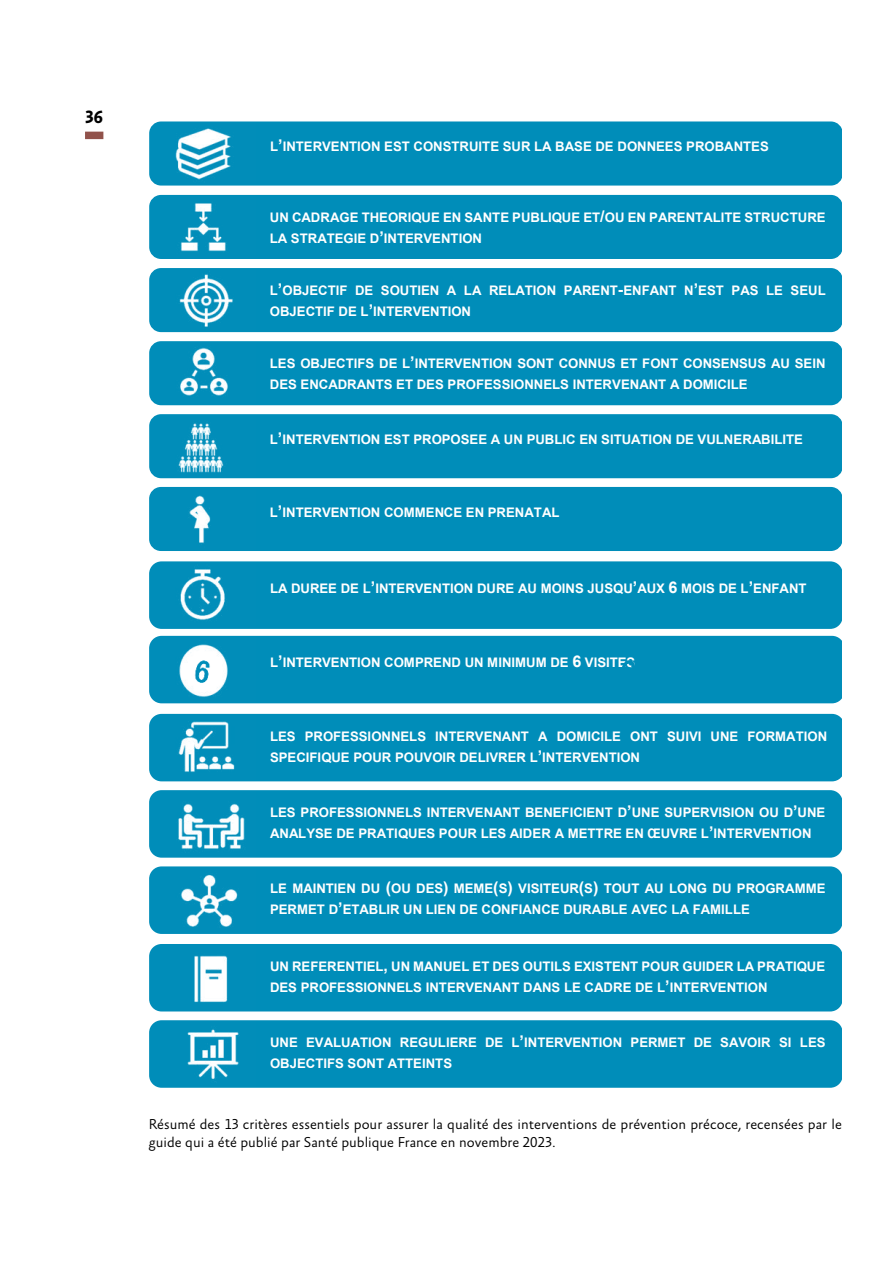
<style>
.page{position:relative;width:893px;height:1263px;background:#fff}
.page>*{position:absolute;margin:0;border:0;box-sizing:border-box;transform-origin:0 0}
.t1{font:700 18px "Absara Sans OT";color:#000}
.TXT_sans_alinéa{font:300 14.55px/18px "Absara Sans OT";color:#000}
.t2{font:700 13.2px/21.3px "Arial";color:#fff}
.s1{font-size:16.2px}
</style>
<div class="page">
<div style="left:151px;top:123px;width:690px;height:61px;background:#008db9;border-radius:10px"></div>
<div style="left:149px;top:121px;width:693px;height:65px;border:4px solid #008db9;border-radius:10px"></div>
<div style="left:151px;top:792px;width:690px;height:64px;background:#008db9;border-radius:11px"></div>
<div style="left:149px;top:790px;width:693px;height:68px;border:4px solid #008db9;border-radius:11px"></div>
<div style="left:151px;top:197px;width:690px;height:60px;background:#008db9;border-radius:10px"></div>
<div style="left:149px;top:195px;width:693px;height:64px;border:4px solid #008db9;border-radius:10px"></div>
<div style="left:151px;top:270px;width:690px;height:60px;background:#008db9;border-radius:10px"></div>
<div style="left:149px;top:268px;width:693px;height:64px;border:4px solid #008db9;border-radius:10px"></div>
<div style="left:151px;top:343px;width:690px;height:60px;background:#008db9;border-radius:10px"></div>
<div style="left:149px;top:341px;width:693px;height:64px;border:4px solid #008db9;border-radius:10px"></div>
<div style="left:151px;top:416px;width:690px;height:60px;background:#008db9;border-radius:10px"></div>
<div style="left:149px;top:414px;width:693px;height:64px;border:4px solid #008db9;border-radius:10px"></div>
<div style="left:151px;top:489px;width:690px;height:60px;background:#008db9;border-radius:10px"></div>
<div style="left:149px;top:487px;width:693px;height:64px;border:4px solid #008db9;border-radius:10px"></div>
<div style="left:151px;top:563px;width:690px;height:64px;background:#008db9;border-radius:11px"></div>
<div style="left:149px;top:561px;width:693px;height:68px;border:4px solid #008db9;border-radius:11px"></div>
<div style="left:149px;top:636px;width:693px;height:67px;background:#008db9"></div>
<div style="left:149px;top:714px;width:693px;height:67px;background:#008db9"></div>
<div style="left:151px;top:868px;width:690px;height:64px;background:#008db9;border-radius:11px"></div>
<div style="left:149px;top:866px;width:693px;height:68px;border:4px solid #008db9;border-radius:11px"></div>
<div style="left:151px;top:946px;width:690px;height:64px;background:#008db9;border-radius:11px"></div>
<div style="left:149px;top:944px;width:693px;height:67px;border:4px solid #008db9;border-radius:11px"></div>
<div style="left:151px;top:1022px;width:690px;height:64px;background:#008db9;border-radius:11px"></div>
<div style="left:149px;top:1020px;width:693px;height:68px;border:4px solid #008db9;border-radius:11px"></div>
<svg style="left:620px;top:660px;width:15px;height:22px"></svg>
<img style="left:170px;top:121px;width:85px;height:967px">
<div style="left:85px;top:132px;width:18px;height:7px;background:#91524b"></div>
<h1 class="t1" style="left:85px;top:107px;width:19px">36</h1>
<p class="t2" style="left:270px;top:136px;width:500px">L<span class="s1">’</span>INTERVENTION EST CONSTRUITE SUR LA BASE DE DONNEES PROBANTES</p>
<p class="t2" style="left:270px;top:206px;width:557px">UN CADRAGE THEORIQUE EN SANTE PUBLIQUE ET<span class="s1">/</span>OU EN PARENTALITE STRUCTURE<br>LA STRATEGIE D<span class="s1">’</span>INTERVENTION</p>
<p class="t2" style="left:270px;top:280px;width:557px">L<span class="s1">’</span>OBJECTIF DE SOUTIEN A LA RELATION PARENT<span class="s1">-</span>ENFANT N<span class="s1">’</span>EST PAS LE SEUL<br>OBJECTIF DE L<span class="s1">’</span>INTERVENTION</p>
<p class="t2" style="left:270px;top:353px;width:557px">LES OBJECTIFS DE L<span class="s1">’</span>INTERVENTION SONT CONNUS ET FONT CONSENSUS AU SEIN<br>DES ENCADRANTS ET DES PROFESSIONNELS INTERVENANT A DOMICILE</p>
<p class="t2" style="left:270px;top:429px;width:535px">L<span class="s1">’</span>INTERVENTION EST PROPOSEE A UN PUBLIC EN SITUATION DE VULNERABILITE</p>
<p class="t2" style="left:270px;top:501px;width:291px">L<span class="s1">’</span>INTERVENTION COMMENCE EN PRENATAL</p>
<p class="t2" style="left:270px;top:578px;width:538px">LA DUREE DE L<span class="s1">’</span>INTERVENTION DURE AU MOINS JUSQU<span class="s1">’</span>AUX <span class="s1">6</span> MOIS DE L<span class="s1">’</span>ENFANT</p>
<p class="t2" style="left:270px;top:652px;width:367px">L<span class="s1">’</span>INTERVENTION COMPREND UN MINIMUM DE <span class="s1">6</span> VISITES</p>
<p class="t2" style="left:270px;top:725px;width:559px">LES PROFESSIONNELS INTERVENANT A DOMICILE ONT SUIVI UNE FORMATION<br>SPECIFIQUE POUR POUVOIR DELIVRER L<span class="s1">’</span>INTERVENTION</p>
<p class="t2" style="left:270px;top:802px;width:557px">LES PROFESSIONNELS INTERVENANT BENEFICIENT D<span class="s1">’</span>UNE SUPERVISION OU D<span class="s1">’</span>UNE<br>ANALYSE DE PRATIQUES POUR LES AIDER A METTRE EN ŒUVRE L<span class="s1">’</span>INTERVENTION</p>
<p class="t2" style="left:270px;top:878px;width:557px">LE MAINTIEN DU <span class="s1">(</span>OU DES<span class="s1">)</span> MEME<span class="s1">(</span>S<span class="s1">)</span> VISITEUR<span class="s1">(</span>S<span class="s1">)</span> TOUT AU LONG DU PROGRAMME<br>PERMET D<span class="s1">’</span>ETABLIR UN LIEN DE CONFIANCE DURABLE AVEC LA FAMILLE</p>
<p class="t2" style="left:270px;top:956px;width:557px">UN REFERENTIEL<span class="s1">,</span> UN MANUEL ET DES OUTILS EXISTENT POUR GUIDER LA PRATIQUE<br>DES PROFESSIONNELS INTERVENANT DANS LE CADRE DE L<span class="s1">’</span>INTERVENTION</p>
<p class="t2" style="left:270px;top:1032px;width:557px">UNE EVALUATION REGULIERE DE L<span class="s1">’</span>INTERVENTION PERMET DE SAVOIR SI LES<br>OBJECTIFS SONT ATTEINTS</p>
<p class="TXT_sans_alinéa" style="left:149px;top:1116px;width:695px">Résumé des 13 critères essentiels pour assurer la qualité des interventions de prévention précoce, recensées par le guide qui a été publié par Santé publique France en novembre 2023.</p>
</div>
